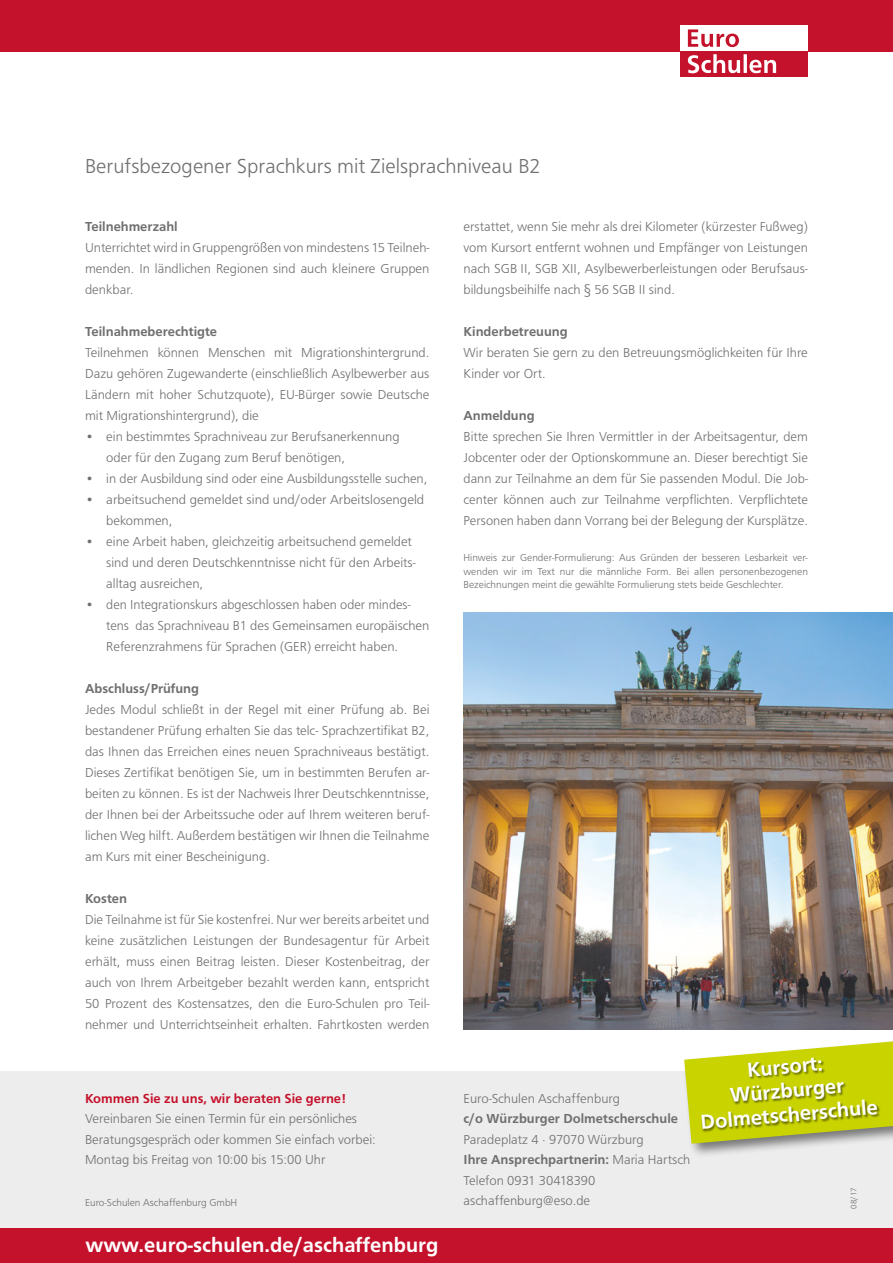
<style>
.page{position:relative;width:893px;height:1263px;background:#fff}
.page>*{position:absolute;margin:0;border:0;box-sizing:border-box;transform-origin:0 0}
.t1{font:700 21px/24px "Front Page";color:#fff;text-align:center}
.t2{font:300 21px "Front Page";color:#706f6f}
.t3{font:300 13.5px/21px "Front Page";color:#706f6f}
.t4{font:700 13.5px "Front Page";color:#706f6f}
.t5{font:700 13.5px "Front Page";color:#c5122c}
.t6{font:300 10.5px/13.5px "Front Page";color:#706f6f;text-align:justify}
.t7{font:300 8.25px "Front Page";color:#706f6f}
.s1{font-weight:700}
</style>
<div class="page">
<div style="left:0;top:0;width:893px;height:51px;background:#c5122c"></div>
<div style="left:680px;top:26px;width:128px;height:25px;background:#fff"></div>
<div style="left:680px;top:51px;width:128px;height:26px;background:#c5122c"></div>
<svg style="left:688px;top:29px;width:51px;height:18px"></svg>
<svg style="left:688px;top:54px;width:88px;height:19px"></svg>
<img style="left:463px;top:612px;width:430px;height:417px">
<div style="left:0;top:1071px;width:893px;height:186px;background:#ededed"></div>
<div style="left:0;top:1229px;width:893px;height:34px;background:#c5122c"></div>
<div style="left:681px;top:1036px;width:212px;height:122px;background:#000;opacity:.5"></div>
<svg style="left:684px;top:1041px;width:209px;height:103px"></svg>
<div style="left:701px;top:1057px;width:180px;height:75px;background:#000;opacity:.5"></div>
<h1 class="t2" style="left:85px;top:154px;width:457px">Berufsbezogener Sprachkurs mit Zielsprachniveau B2</h1>
<p class="t4" style="left:85px;top:219px;width:94px">Teilnehmerzahl</p>
<p class="t3" style="left:85px;top:237px;width:346px;text-align:justify">Unterrichtet wird in Gruppengrößen von mindestens 15 Teilneh&shy;menden. In ländlichen Regionen sind auch kleinere Gruppen denkbar.</p>
<p class="t4" style="left:85px;top:324px;width:134px">Teilnahmeberechtigte</p>
<p class="t3" style="left:85px;top:342px;width:346px;text-align:justify">Teilnehmen können Menschen mit Migrationshintergrund.<br>Dazu gehören Zugewanderte (einschließlich Asylbewerber aus Ländern mit hoher Schutzquote), EU-Bürger sowie Deutsche mit Migrationshintergrund), die</p>
<p class="t3" style="left:106px;top:426px;width:295px;text-indent:-21px">• ein bestimmtes Sprachniveau zur Berufsanerkennung oder für den Zugang zum Beruf benötigen,</p>
<p class="t3" style="left:85px;top:468px;width:344px">• in der Ausbildung sind oder eine Ausbildungsstelle suchen,</p>
<p class="t3" style="left:106px;top:489px;width:320px;text-indent:-21px">• arbeitsuchend gemeldet sind und/oder Arbeitslosengeld bekommen,</p>
<p class="t3" style="left:106px;top:531px;width:311px;text-indent:-21px">• eine Arbeit haben, gleichzeitig arbeitsuchend gemeldet sind und deren Deutschkenntnisse nicht für den Arbeits&shy;alltag ausreichen,</p>
<p class="t3" style="left:106px;top:594px;width:325px;text-indent:-21px">• den Integrationskurs abgeschlossen haben oder mindes&shy;tens das Sprachniveau B1 des Gemeinsamen europäischen<br>Referenzrahmens für Sprachen (GER) erreicht haben.</p>
<p class="t4" style="left:85px;top:681px;width:115px">Abschluss/Prüfung</p>
<p class="t3" style="left:85px;top:699px;width:346px;text-align:justify">Jedes Modul schließt in der Regel mit einer Prüfung ab. Bei bestandener Prüfung erhalten Sie das telc- Sprachzertifikat B2, das Ihnen das Erreichen eines neuen Sprachniveaus bestätigt.<br>Dieses Zertifikat benötigen Sie, um in bestimmten Berufen ar&shy;beiten zu können. Es ist der Nachweis Ihrer Deutschkenntnisse, der Ihnen bei der Arbeitssuche oder auf Ihrem weiteren beruf&shy;lichen Weg hilft. Außerdem bestätigen wir Ihnen die Teilnahme am Kurs mit einer Bescheinigung.</p>
<p class="t4" style="left:85px;top:891px;width:44px">Kosten</p>
<p class="t3" style="left:85px;top:909px;width:346px;text-align:justify">Die Teilnahme ist für Sie kostenfrei. Nur wer bereits arbeitet und keine zusätzlichen Leistungen der Bundesagentur für Arbeit erhält, muss einen Beitrag leisten. Dieser Kostenbeitrag, der auch von Ihrem Arbeitgeber bezahlt werden kann, entspricht 50 Prozent des Kostensatzes, den die Euro-Schulen pro Teil&shy;nehmer und Unterrichtseinheit erhalten. Fahrtkosten werden</p>
<p class="t5" style="left:85px;top:1091px;width:263px">Kommen Sie zu uns, wir beraten Sie gerne!</p>
<p class="t3" style="left:85px;top:1109px;width:292px;line-height:20.2px">Vereinbaren Sie einen Termin für ein persönliches<br>Beratungsgespräch oder kommen Sie einfach vorbei:<br>Montag bis Freitag von 10:00 bis 15:00 Uhr</p>
<p class="t6" style="left:85px;top:1195px;width:154px">Euro-Schulen Aschaffenburg GmbH</p>
<h1 class="t1" style="left:85px;top:1233px;width:354px">www.euro-schulen.de/aschaffenburg</h1>
<p class="t3" style="left:463px;top:216px;width:346px;text-align:justify">erstattet, wenn Sie mehr als drei Kilometer (kürzester Fußweg) vom Kursort entfernt wohnen und Empfänger von Leistungen nach SGB II, SGB XII, Asylbewerberleistungen oder Berufsaus&shy;bildungsbeihilfe nach § 56 SGB II sind.</p>
<p class="t4" style="left:463px;top:324px;width:106px">Kinderbetreuung</p>
<p class="t3" style="left:463px;top:342px;width:346px">Wir beraten Sie gern zu den Betreuungsmöglichkeiten für Ihre<br>Kinder vor Ort.</p>
<p class="t4" style="left:463px;top:408px;width:73px">Anmeldung</p>
<p class="t3" style="left:463px;top:426px;width:346px;text-align:justify">Bitte sprechen Sie Ihren Vermittler in der Arbeitsagentur, dem Jobcenter oder der Optionskommune an. Dieser berechtigt Sie dann zur Teilnahme an dem für Sie passenden Modul. Die Job&shy;center können auch zur Teilnahme verpflichten. Verpflichtete Personen haben dann Vorrang bei der Belegung der Kursplätze.</p>
<p class="t6" style="left:463px;top:551px;width:346px">Hinweis zur Gender-Formulierung: Aus Gründen der besseren Lesbarkeit ver&shy;wenden wir im Text nur die männliche Form. Bei allen personenbezogenen Bezeichnungen meint die gewählte Formulierung stets beide Geschlechter.</p>
<p class="t3" style="left:463px;top:1088px;width:158px">Euro-Schulen Aschaffenburg</p>
<p class="t4" style="left:463px;top:1111px;width:216px">c/o Würzburger Dolmetscherschule</p>
<p class="t3" style="left:463px;top:1129px;width:228px;line-height:20.5px">Paradeplatz 4 · 97070 Würzburg<br><span class="s1">Ihre Ansprechpartnerin:</span> Maria Hartsch<br>Telefon 0931 30418390 aschaffenburg@eso.de</p>
<h1 class="t1" style="left:695px;top:1062px;width:179px;rotate:-5deg">Kursort:<br>Würzburger<br>Dolmetscherschule</h1>
<p class="t7" style="left:849px;top:1208px;width:22px;rotate:-90deg">08/17</p>
</div>
